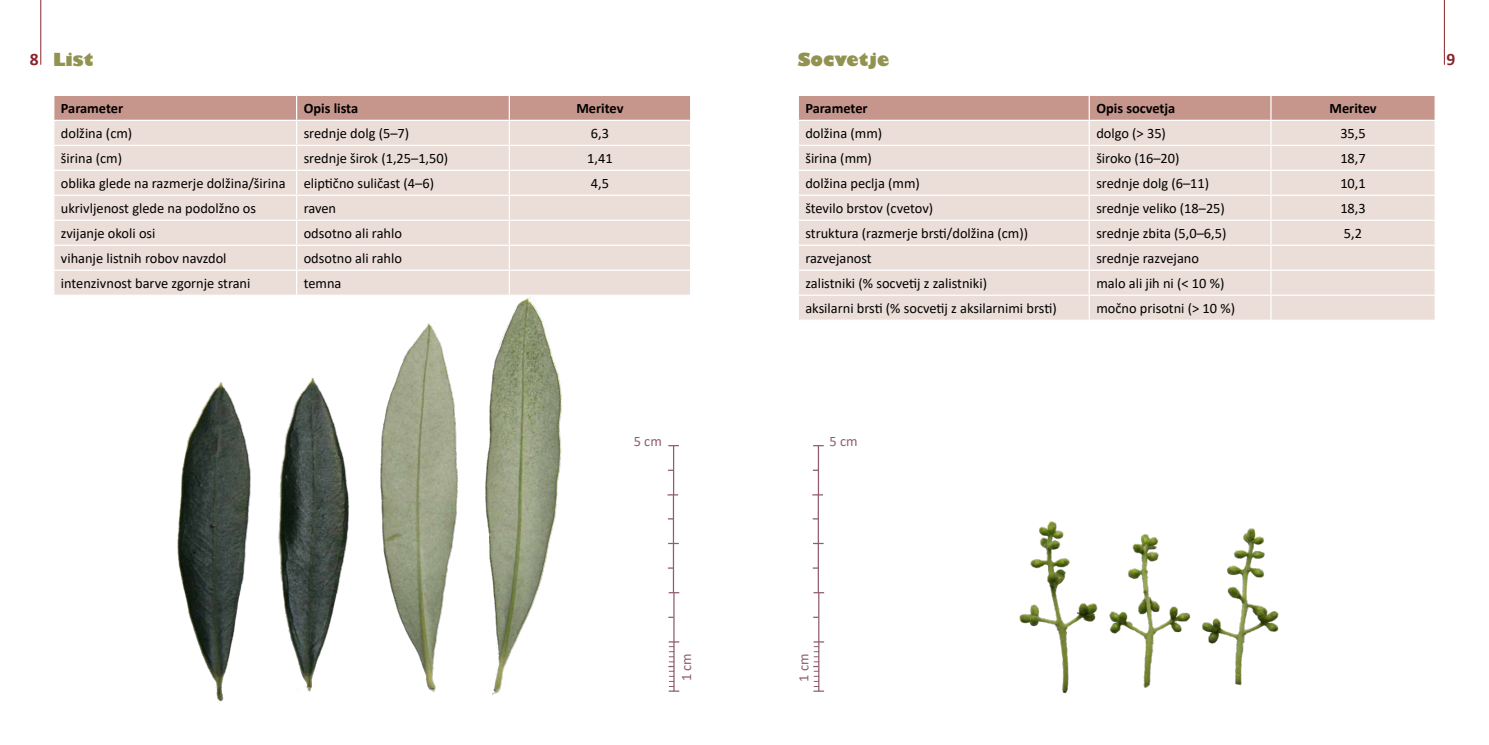
<style>
.page{position:relative;width:1489px;height:745px;background:#fff}
.page>*{position:absolute;margin:0;border:0;box-sizing:border-box;transform-origin:0 0}
.t1{font:800 17.5px "Gill Sans";color:#929350}
.t2{font:700 17.5px "Calibri";color:#8b2229}
.t3{font:14.38px "Calibri";color:#000}
.t4{font:700 14.38px "Calibri";color:#000}
.t5{font:14.38px "Calibri";color:#925c6b}
.s1{font-family:"Calibri";font-weight:700;color:#8b2229}
</style>
<div class="page">
<svg style="left:798px;top:95px;width:637px;height:224px;background:#e8d7d2"></svg>
<svg style="left:54px;top:95px;width:637px;height:199px;background:#e7d6d0"></svg>
<hr style="left:673px;top:592px;width:1px;height:98px;background:#925c6b">
<svg style="left:668px;top:641px;width:11px;height:50px"></svg>
<hr style="left:672px;top:494px;width:2px;height:98px;background:#925c6b">
<hr style="left:673px;top:445px;width:1px;height:49px;background:#925c6b">
<hr style="left:818px;top:592px;width:1px;height:98px;background:#925c6b">
<svg style="left:813px;top:641px;width:11px;height:50px"></svg>
<hr style="left:817px;top:494px;width:1px;height:98px;background:#925c6b">
<hr style="left:817px;top:445px;width:2px;height:49px;background:#925c6b">
<img style="left:150px;top:291px;width:460px;height:411px">
<img style="left:1019px;top:521px;width:260px;height:173px">
<hr style="left:40px;top:0;width:1px;height:65px;background:#8b222a">
<hr style="left:1443px;top:0;width:1px;height:65px;background:#8b222a">
<p class="t1" style="left:30px;top:49px;width:65px"><span class="s1">8</span> List</p>
<p class="t2" style="left:1446px;top:46px;width:10px">9</p>
<p class="t1" style="left:797px;top:49px;width:93px">Socvetje</p>
<p class="t4" style="left:805px;top:98px;width:64px">Parameter</p>
<p class="t4" style="left:1096px;top:98px;width:80px">Opis socvetja</p>
<p class="t4" style="left:1329px;top:98px;width:49px">Meritev</p>
<p class="t3" style="left:805px;top:123px;width:78px">dolžina (mm)</p>
<p class="t3" style="left:1096px;top:123px;width:71px">dolgo (&gt; 35)</p>
<p class="t3" style="left:1340px;top:123px;width:27px">35,5</p>
<p class="t3" style="left:805px;top:148px;width:68px">širina (mm)</p>
<p class="t3" style="left:1096px;top:148px;width:85px">široko (16–20)</p>
<p class="t3" style="left:1340px;top:148px;width:27px">18,7</p>
<p class="t3" style="left:805px;top:173px;width:116px">dolžina peclja (mm)</p>
<p class="t3" style="left:1096px;top:173px;width:114px">srednje dolg (6–11)</p>
<p class="t3" style="left:1340px;top:173px;width:27px">10,1</p>
<p class="t3" style="left:805px;top:198px;width:129px">število brstov (cvetov)</p>
<p class="t3" style="left:1096px;top:198px;width:130px">srednje veliko (18–25)</p>
<p class="t3" style="left:1340px;top:198px;width:27px">18,3</p>
<p class="t3" style="left:805px;top:223px;width:224px">struktura (razmerje brsti/dolžina (cm))</p>
<p class="t3" style="left:1096px;top:223px;width:132px">srednje zbita (5,0–6,5)</p>
<p class="t3" style="left:1343px;top:223px;width:20px">5,2</p>
<p class="t3" style="left:805px;top:248px;width:68px">razvejanost</p>
<p class="t3" style="left:1096px;top:248px;width:104px">srednje razvejano</p>
<p class="t3" style="left:805px;top:273px;width:183px">zalistniki (% socvetij z zalistniki)</p>
<p class="t3" style="left:1096px;top:273px;width:130px">malo ali jih ni (&lt; 10 %)</p>
<p class="t3" style="left:805px;top:298px;width:253px">aksilarni brsti (% socvetij z aksilarnimi brsti)</p>
<p class="t3" style="left:1096px;top:298px;width:140px">močno prisotni (&gt; 10 %)</p>
<p class="t4" style="left:61px;top:98px;width:64px">Parameter</p>
<p class="t4" style="left:304px;top:98px;width:56px">Opis lista</p>
<p class="t4" style="left:576px;top:98px;width:49px">Meritev</p>
<p class="t3" style="left:61px;top:123px;width:73px">dolžina (cm)</p>
<p class="t3" style="left:304px;top:123px;width:107px">srednje dolg (5–7)</p>
<p class="t3" style="left:591px;top:123px;width:20px">6,3</p>
<p class="t3" style="left:61px;top:148px;width:63px">širina (cm)</p>
<p class="t3" style="left:304px;top:148px;width:146px">srednje širok (1,25–1,50)</p>
<p class="t3" style="left:587px;top:148px;width:27px">1,41</p>
<p class="t3" style="left:61px;top:173px;width:226px">oblika glede na razmerje dolžina/širina</p>
<p class="t3" style="left:304px;top:173px;width:132px">eliptično suličast (4–6)</p>
<p class="t3" style="left:591px;top:173px;width:20px">4,5</p>
<p class="t3" style="left:61px;top:198px;width:197px">ukrivljenost glede na podolžno os</p>
<p class="t3" style="left:304px;top:198px;width:34px">raven</p>
<p class="t3" style="left:61px;top:223px;width:96px">zvijanje okoli osi</p>
<p class="t3" style="left:304px;top:223px;width:100px">odsotno ali rahlo</p>
<p class="t3" style="left:61px;top:248px;width:167px">vihanje listnih robov navzdol</p>
<p class="t3" style="left:304px;top:248px;width:100px">odsotno ali rahlo</p>
<p class="t3" style="left:61px;top:273px;width:191px">intenzivnost barve zgornje strani</p>
<p class="t3" style="left:304px;top:273px;width:39px">temna</p>
<p class="t5" style="left:633px;top:430px;width:30px">5 cm</p>
<p class="t5" style="left:676px;top:680px;width:30px;rotate:-90deg">1 cm</p>
<p class="t5" style="left:829px;top:430px;width:30px">5 cm</p>
<p class="t5" style="left:793px;top:681px;width:30px;rotate:-90deg">1 cm</p>
</div>
